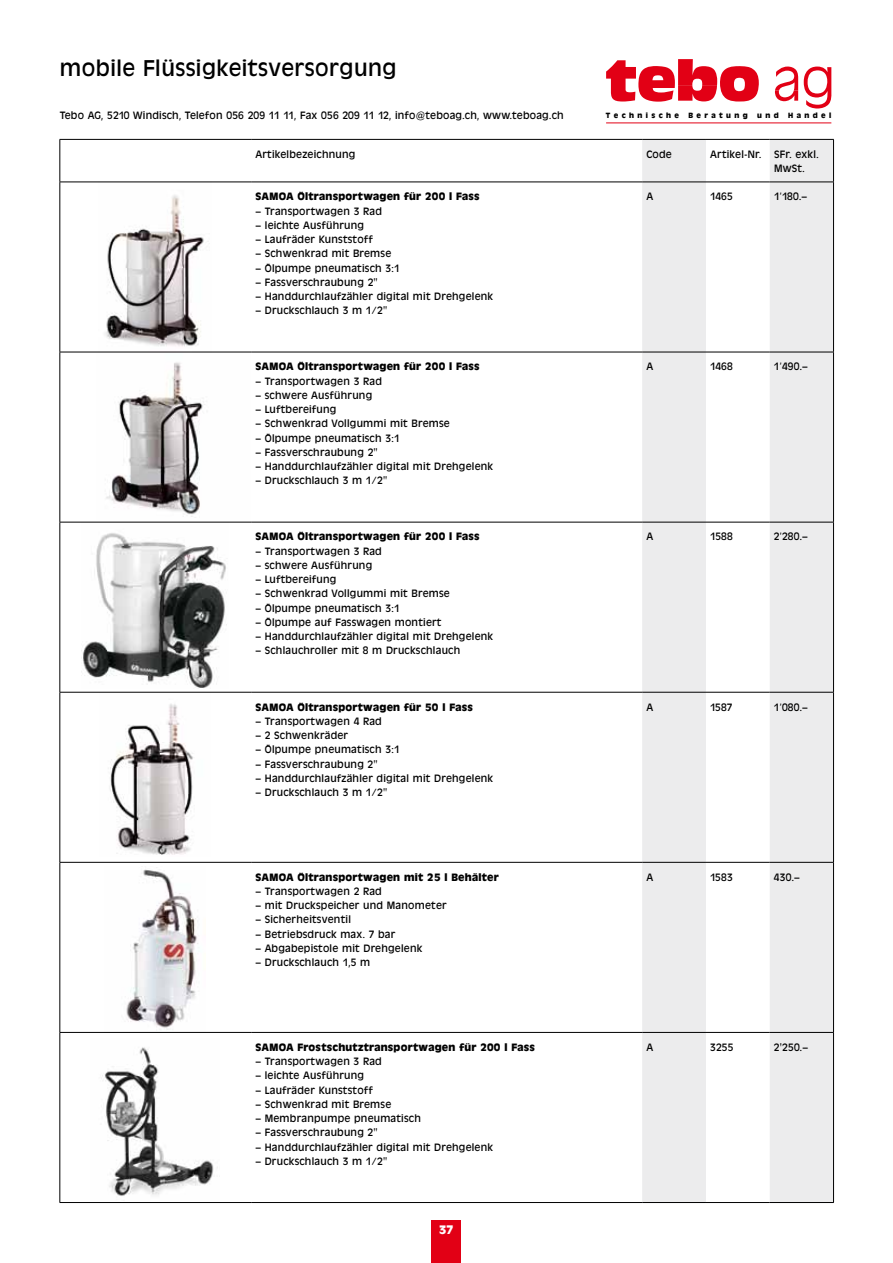
<style>
.page{position:relative;width:893px;height:1263px;background:#fff}
.page>*{position:absolute;margin:0;border:0;box-sizing:border-box;transform-origin:0 0}
.t1{font:22.5px "Antique Olive BQ";letter-spacing:.02em;color:#000}
.t2{font:700 12px "Antique Olive BQ";color:#fff}
.t3{font:10.5px/14.2px "Antique Olive BQ";letter-spacing:.02em;color:#000}
.t4{font:700 10.5px "Antique Olive BQ";letter-spacing:.02em;color:#000}
.t5{font:700 7.5px "Antique Olive BQ";letter-spacing:.455em;color:#000}
</style>
<div class="page">
<div style="left:432px;top:1220px;width:29px;height:43px;background:#e20015"></div>
<svg style="left:804px;top:67px;width:28px;height:42px"></svg>
<svg style="left:775px;top:67px;width:23px;height:34px"></svg>
<svg style="left:606px;top:59px;width:153px;height:43px"></svg>
<hr style="left:606px;top:123px;width:225px;height:1px;background:#e20015">
<img style="left:98px;top:195px;width:114px;height:157px">
<img style="left:106px;top:362px;width:99px;height:155px">
<img style="left:102px;top:1047px;width:116px;height:149px">
<img style="left:105px;top:867px;width:101px;height:165px">
<img style="left:110px;top:704px;width:83px;height:151px">
<img style="left:81px;top:533px;width:146px;height:155px">
<svg style="left:642px;top:140px;width:191px;height:1062px;fill:#ececed"></svg>
<hr style="left:60px;top:140px;width:1px;height:42px;background:#000">
<hr style="left:60px;top:182px;width:191px;height:1px;background:#000">
<hr style="left:60px;top:182px;width:1px;height:170px;background:#000">
<hr style="left:251px;top:182px;width:391px;height:1px;background:#000">
<hr style="left:642px;top:182px;width:64px;height:1px;background:#000">
<hr style="left:706px;top:182px;width:64px;height:1px;background:#000">
<hr style="left:60px;top:352px;width:1px;height:170px;background:#000">
<hr style="left:60px;top:522px;width:191px;height:1px;background:#000">
<hr style="left:60px;top:522px;width:1px;height:170px;background:#000">
<hr style="left:251px;top:522px;width:391px;height:1px;background:#000">
<hr style="left:642px;top:522px;width:64px;height:1px;background:#000">
<hr style="left:706px;top:522px;width:64px;height:1px;background:#000">
<hr style="left:60px;top:692px;width:1px;height:170px;background:#000">
<hr style="left:60px;top:863px;width:1px;height:169px;background:#000">
<hr style="left:60px;top:1033px;width:1px;height:169px;background:#000">
<hr style="left:833px;top:140px;width:1px;height:42px;background:#000">
<hr style="left:770px;top:182px;width:64px;height:1px;background:#000">
<hr style="left:833px;top:182px;width:1px;height:170px;background:#000">
<hr style="left:833px;top:352px;width:1px;height:170px;background:#000">
<hr style="left:770px;top:522px;width:64px;height:1px;background:#000">
<hr style="left:833px;top:522px;width:1px;height:170px;background:#000">
<hr style="left:833px;top:692px;width:1px;height:170px;background:#000">
<hr style="left:833px;top:863px;width:1px;height:169px;background:#000">
<hr style="left:833px;top:1033px;width:1px;height:169px;background:#000">
<hr style="left:60px;top:862px;width:191px;height:1px;background:#000">
<hr style="left:251px;top:862px;width:391px;height:1px;background:#000">
<hr style="left:642px;top:862px;width:64px;height:1px;background:#000">
<hr style="left:706px;top:862px;width:64px;height:1px;background:#000">
<hr style="left:60px;top:1032px;width:191px;height:1px;background:#000">
<hr style="left:251px;top:1032px;width:391px;height:1px;background:#000">
<hr style="left:642px;top:1032px;width:64px;height:1px;background:#000">
<hr style="left:706px;top:1032px;width:64px;height:1px;background:#000">
<hr style="left:60px;top:1202px;width:191px;height:1px;background:#000">
<hr style="left:251px;top:1202px;width:391px;height:1px;background:#000">
<hr style="left:642px;top:1202px;width:64px;height:1px;background:#000">
<hr style="left:706px;top:1202px;width:64px;height:1px;background:#000">
<hr style="left:770px;top:862px;width:64px;height:1px;background:#000">
<hr style="left:770px;top:1032px;width:64px;height:1px;background:#000">
<hr style="left:770px;top:1202px;width:64px;height:1px;background:#000">
<hr style="left:60px;top:352px;width:191px;height:1px;background:#000">
<hr style="left:251px;top:352px;width:391px;height:1px;background:#000">
<hr style="left:642px;top:352px;width:64px;height:1px;background:#000">
<hr style="left:706px;top:352px;width:64px;height:1px;background:#000">
<hr style="left:770px;top:352px;width:64px;height:1px;background:#000">
<hr style="left:60px;top:692px;width:191px;height:1px;background:#000">
<hr style="left:251px;top:692px;width:391px;height:1px;background:#000">
<hr style="left:642px;top:692px;width:64px;height:1px;background:#000">
<hr style="left:706px;top:692px;width:64px;height:1px;background:#000">
<hr style="left:770px;top:692px;width:64px;height:1px;background:#000">
<hr style="left:60px;top:139px;width:191px;height:1px;background:#000">
<hr style="left:251px;top:139px;width:391px;height:1px;background:#000">
<hr style="left:642px;top:139px;width:64px;height:1px;background:#000">
<hr style="left:706px;top:139px;width:64px;height:1px;background:#000">
<hr style="left:770px;top:139px;width:64px;height:1px;background:#000">
<h1 class="t1" style="left:60px;top:57px;width:338px">mobile Flüssigkeitsversorgung</h1>
<p class="t3" style="left:60px;top:109px;width:505px">Tebo AG, 5210 Windisch, Telefon 056 209 11 11, Fax 056 209 11 12, info@teboag.ch, www.teboag.ch</p>
<p class="t3" style="left:255px;top:148px;width:102px">Artikelbezeichnung</p>
<p class="t3" style="left:646px;top:148px;width:27px">Code</p>
<p class="t3" style="left:774px;top:148px;width:46px;text-indent:-64px">Artikel-Nr. SFr. exkl.<br>MwSt.</p>
<p class="t4" style="left:255px;top:191px;width:226px">SAMOA Öltransportwagen für 200 l Fass</p>
<p class="t3" style="left:255px;top:204px;width:128px">– Transportwagen 3 Rad</p>
<p class="t3" style="left:255px;top:219px;width:110px">– leichte Ausführung</p>
<p class="t3" style="left:255px;top:233px;width:119px">– Laufräder Kunststoff</p>
<p class="t3" style="left:255px;top:247px;width:137px">– Schwenkrad mit Bremse</p>
<p class="t3" style="left:255px;top:261px;width:146px">– Ölpumpe pneumatisch 3:1</p>
<p class="t3" style="left:255px;top:276px;width:124px">– Fassverschraubung 2"</p>
<p class="t3" style="left:255px;top:290px;width:239px">– Handdurchlaufzähler digital mit Drehgelenk</p>
<p class="t3" style="left:255px;top:304px;width:133px">– Druckschlauch 3 m 1/2"</p>
<p class="t5" style="left:606px;top:112px;width:227px">Technische Beratung und Handel</p>
<p class="t3" style="left:646px;top:190px;width:8px">A</p>
<p class="t3" style="left:710px;top:190px;width:24px">1465</p>
<p class="t3" style="left:774px;top:190px;width:35px">1’180.–</p>
<p class="t4" style="left:255px;top:361px;width:226px">SAMOA Öltransportwagen für 200 l Fass</p>
<p class="t3" style="left:255px;top:374px;width:128px">– Transportwagen 3 Rad</p>
<p class="t3" style="left:255px;top:389px;width:118px">– schwere Ausführung</p>
<p class="t3" style="left:255px;top:403px;width:83px">– Luftbereifung</p>
<p class="t3" style="left:255px;top:417px;width:196px">– Schwenkrad Vollgummi mit Bremse</p>
<p class="t3" style="left:255px;top:431px;width:146px">– Ölpumpe pneumatisch 3:1</p>
<p class="t3" style="left:255px;top:446px;width:124px">– Fassverschraubung 2"</p>
<p class="t3" style="left:255px;top:460px;width:239px">– Handdurchlaufzähler digital mit Drehgelenk</p>
<p class="t3" style="left:255px;top:474px;width:133px">– Druckschlauch 3 m 1/2"</p>
<p class="t4" style="left:255px;top:531px;width:226px">SAMOA Öltransportwagen für 200 l Fass</p>
<p class="t3" style="left:255px;top:544px;width:128px">– Transportwagen 3 Rad</p>
<p class="t3" style="left:255px;top:559px;width:118px">– schwere Ausführung</p>
<p class="t3" style="left:255px;top:573px;width:83px">– Luftbereifung</p>
<p class="t3" style="left:255px;top:587px;width:196px">– Schwenkrad Vollgummi mit Bremse</p>
<p class="t3" style="left:255px;top:601px;width:146px">– Ölpumpe pneumatisch 3:1</p>
<p class="t3" style="left:255px;top:616px;width:188px">– Ölpumpe auf Fasswagen montiert</p>
<p class="t3" style="left:255px;top:630px;width:239px">– Handdurchlaufzähler digital mit Drehgelenk</p>
<p class="t3" style="left:255px;top:644px;width:206px">– Schlauchroller mit 8 m Druckschlauch</p>
<p class="t4" style="left:255px;top:701px;width:219px">SAMOA Öltransportwagen für 50 l Fass</p>
<p class="t3" style="left:255px;top:715px;width:128px">– Transportwagen 4 Rad</p>
<p class="t3" style="left:255px;top:729px;width:94px">– 2 Schwenkräder</p>
<p class="t3" style="left:255px;top:743px;width:146px">– Ölpumpe pneumatisch 3:1</p>
<p class="t3" style="left:255px;top:757px;width:124px">– Fassverschraubung 2"</p>
<p class="t3" style="left:255px;top:772px;width:239px">– Handdurchlaufzähler digital mit Drehgelenk</p>
<p class="t3" style="left:255px;top:786px;width:133px">– Druckschlauch 3 m 1/2"</p>
<p class="t4" style="left:255px;top:871px;width:245px">SAMOA Öltransportwagen mit 25 l Behälter</p>
<p class="t3" style="left:255px;top:885px;width:128px">– Transportwagen 2 Rad</p>
<p class="t3" style="left:255px;top:899px;width:193px">– mit Druckspeicher und Manometer</p>
<p class="t3" style="left:255px;top:913px;width:97px">– Sicherheitsventil</p>
<p class="t3" style="left:255px;top:927px;width:141px">– Betriebsdruck max. 7 bar</p>
<p class="t3" style="left:255px;top:942px;width:168px">– Abgabepistole mit Drehgelenk</p>
<p class="t3" style="left:255px;top:956px;width:116px">– Druckschlauch 1,5 m</p>
<p class="t4" style="left:255px;top:1042px;width:281px">SAMOA Frostschutztransportwagen für 200 l Fass</p>
<p class="t3" style="left:255px;top:1055px;width:128px">– Transportwagen 3 Rad</p>
<p class="t3" style="left:255px;top:1069px;width:110px">– leichte Ausführung</p>
<p class="t3" style="left:255px;top:1083px;width:119px">– Laufräder Kunststoff</p>
<p class="t3" style="left:255px;top:1097px;width:137px">– Schwenkrad mit Bremse</p>
<p class="t3" style="left:255px;top:1112px;width:167px">– Membranpumpe pneumatisch</p>
<p class="t3" style="left:255px;top:1126px;width:124px">– Fassverschraubung 2"</p>
<p class="t3" style="left:255px;top:1140px;width:239px">– Handdurchlaufzähler digital mit Drehgelenk</p>
<p class="t3" style="left:255px;top:1154px;width:133px">– Druckschlauch 3 m 1/2"</p>
<p class="t2" style="left:439px;top:1223px;width:16px">37</p>
<p class="t3" style="left:646px;top:360px;width:8px">A</p>
<p class="t3" style="left:710px;top:360px;width:24px">1468</p>
<p class="t3" style="left:774px;top:360px;width:35px">1’490.–</p>
<p class="t3" style="left:646px;top:530px;width:8px">A</p>
<p class="t3" style="left:710px;top:530px;width:24px">1588</p>
<p class="t3" style="left:774px;top:530px;width:35px">2’280.–</p>
<p class="t3" style="left:646px;top:700px;width:8px">A</p>
<p class="t3" style="left:710px;top:700px;width:24px">1587</p>
<p class="t3" style="left:774px;top:700px;width:35px">1’080.–</p>
<p class="t3" style="left:646px;top:870px;width:8px">A</p>
<p class="t3" style="left:710px;top:870px;width:24px">1583</p>
<p class="t3" style="left:774px;top:870px;width:27px">430.–</p>
<p class="t3" style="left:646px;top:1040px;width:8px">A</p>
<p class="t3" style="left:710px;top:1040px;width:25px">3255</p>
<p class="t3" style="left:774px;top:1040px;width:36px">2'250.–</p>
</div>
